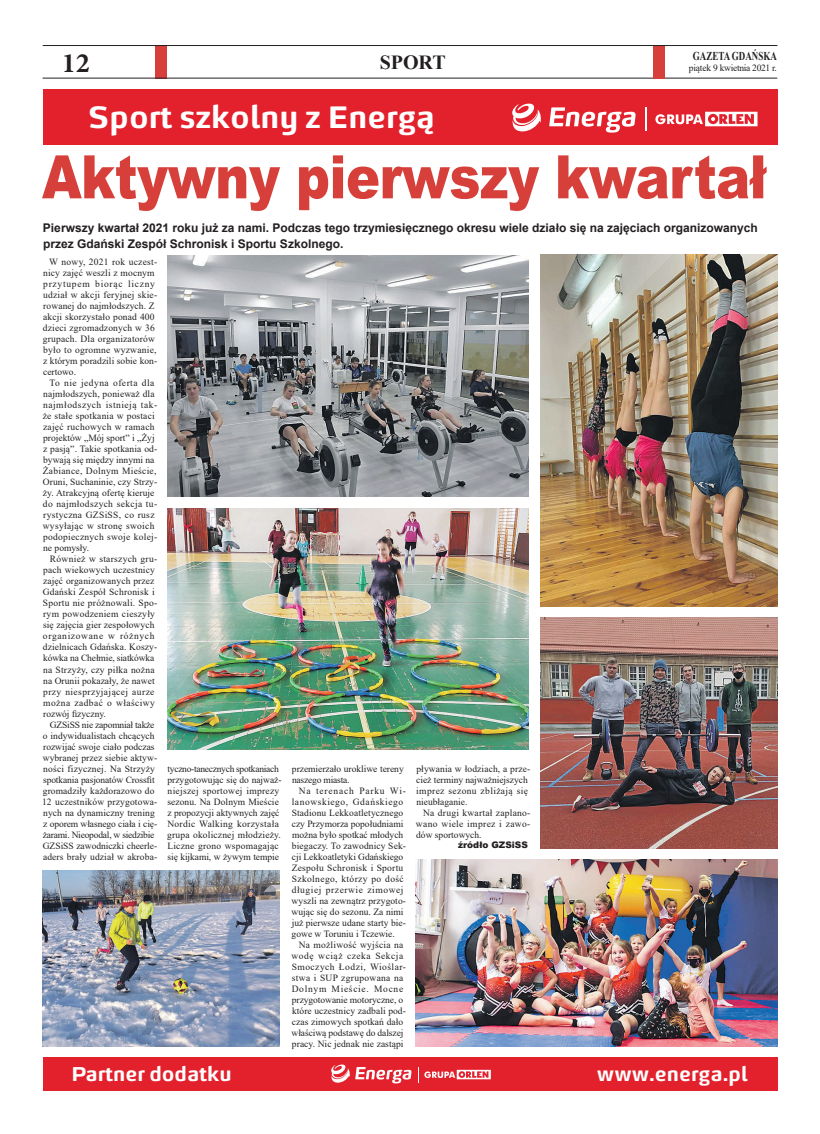
<style>
.page{position:relative;width:820px;height:1134px;background:#fff}
.page>*{position:absolute;margin:0;border:0;box-sizing:border-box;transform-origin:0 0}
.t1{font:900 60px "Arial";letter-spacing:-.01em;color:#d7403a;scale:.85 1}
.t2{font:700 31px "Energa";color:#fff}
.t3{font:700 28px "Minion Pro";color:#231f20}
.t4{font:700 20px "Energa";color:#fff}
.t5{font:700 20px "Times New Roman";color:#231f20}
.t6{font:700 12px/15.5px "Arial";color:#231f20}
.t7{font:700 12px "Times New Roman";color:#231f20;scale:.75 1}
.t8{font:9.5px/11px "Times New Roman";letter-spacing:.01em;color:#231f20}
.t9{font:9.5px "Times New Roman";letter-spacing:-.03em;color:#231f20}
.t10{font:900 9px "Arial";color:#231f20}
</style>
<div class="page">
<div style="left:43px;top:89px;width:734px;height:55px;background:#e3212d"></div>
<svg style="left:655px;top:112px;width:102px;height:14px"></svg>
<svg style="left:549px;top:107px;width:86px;height:26px"></svg>
<svg style="left:512px;top:103px;width:29px;height:28px"></svg>
<svg style="left:645px;top:107px;width:1px;height:24px"></svg>
<div style="left:43px;top:1057px;width:734px;height:33px;background:#e3212d"></div>
<svg style="left:331px;top:1064px;width:80px;height:19px"></svg>
<svg style="left:418px;top:1067px;width:72px;height:16px"></svg>
<div style="left:156px;top:45px;width:11px;height:33px;background:#d7403a"></div>
<hr style="left:43px;top:78px;width:734px;height:1px;background:#231f20">
<div style="left:652px;top:45px;width:12px;height:33px;background:#d7403a"></div>
<hr style="left:43px;top:45px;width:734px;height:1px;background:#231f20">
<img style="left:167px;top:255px;width:361px;height:241px">
<img style="left:167px;top:508px;width:361px;height:241px">
<img style="left:43px;top:870px;width:236px;height:176px">
<img style="left:415px;top:859px;width:362px;height:187px">
<img style="left:540px;top:617px;width:236px;height:231px">
<img style="left:540px;top:254px;width:236px;height:352px">
<p class="t7" style="left:692px;top:48px;width:114px">GAZETA GDAŃSKA</p>
<h3 class="t3" style="left:62px;top:44px;width:30px">12</h3>
<p class="t9" style="left:688px;top:61px;width:90px">piątek 9 kwietnia 2021 r.</p>
<h3 class="t5" style="left:379px;top:48px;width:67px">SPORT</h3>
<h2 class="t2" style="left:88px;top:96px;width:348px">Sport szkolny z Energą</h2>
<h1 class="t1" style="left:42px;top:133px;width:853px">Aktywny pierwszy kwartał</h1>
<p class="t6" style="left:43px;top:221px;width:716px">Pierwszy kwartał 2021 roku już za nami. Podczas tego trzymiesięcznego okresu wiele działo się na zajęciach organizowanych przez Gdański Zespół Schronisk i Sportu Szkolnego.</p>
<p class="t8" style="left:43px;top:256px;width:116px;text-indent:6px">W nowy, 2021 rok uczest&shy;nicy zajęć weszli z mocnym przytupem biorąc liczny udział w akcji feryjnej skie&shy;rowanej do najmłodszych. Z akcji skorzystało ponad 400 dzieci zgromadzonych w 36 grupach. Dla organizatorów było to ogromne wyzwanie, z którym poradzili sobie kon&shy;certowo.</p>
<p class="t8" style="left:43px;top:377px;width:116px;text-indent:7px">To nie jedyna oferta dla najmłodszych, ponieważ dla najmłodszych istnieją tak&shy;że stałe spotkania w postaci zajęć ruchowych w ramach projektów „Mój sport” i „Żyj z pasją”. Takie spotkania od&shy;bywają się między innymi na<br>Żabiance, Dolnym Mieście,<br>Oruni, Suchaninie, czy Strzy&shy;ży. Atrakcyjną ofertę kieruje do najmłodszych sekcja tu&shy;rystyczna GZSiSS, co rusz wysyłając w stronę swoich podopiecznych swoje kolej&shy;ne pomysły.</p>
<p class="t8" style="left:43px;top:553px;width:116px;text-indent:7px">Również w starszych gru&shy;pach wiekowych uczestnicy zajęć organizowanych przez<br>Gdański Zespół Schronisk i<br>Sportu nie próżnowali. Spo&shy;rym powodzeniem cieszyły się zajęcia gier zespołowych organizowane w różnych dzielnicach Gdańska. Koszy&shy;kówka na Chełmie, siatkówka na Strzyży, czy piłka nożna na Orunii pokazały, że nawet przy niesprzyjającej aurze można zadbać o właściwy rozwój fizyczny.</p>
<p class="t8" style="left:42px;top:718px;width:117px;text-align:center">GZSiSS nie zapomniał także<br>o indywidualistach chcących rozwijać swoje ciało podczas wybranej przez siebie aktyw&shy;ności fizycznej. Na Strzyży spotkania pasjonatów Crossfit gromadziły każdorazowo do<br>12 uczestników przygotowa&shy;nych na dynamiczny trening z oporem własnego ciała i cię&shy;żarami. Nieopodal, w siedzibie<br>GZSiSS zawodniczki cheerle&shy;aders brały udział w akroba-</p>
<p class="t8" style="left:416px;top:762px;width:116px">pływania w łodziach, a prze&shy;cież terminy najważniejszych imprez sezonu zbliżają się nieubłaganie.</p>
<p class="t8" style="left:416px;top:806px;width:116px;text-align:justify;text-indent:7px">Na drugi kwartał zaplano&shy;wano wiele imprez i zawo&shy;dów sportowych.</p>
<p class="t10" style="left:458px;top:838px;width:71px">źródło GZSiSS</p>
<p class="t8" style="left:167px;top:762px;width:116px">tyczno-tanecznych spotkaniach przygotowując się do najważ&shy;niejszej sportowej imprezy sezonu. Na Dolnym Mieście z propozycji aktywnych zajęć<br>Nordic Walking korzystała grupa okolicznej młodzieży.<br>Liczne grono wspomagając się kijkami, w żywym tempie</p>
<p class="t8" style="left:292px;top:762px;width:113px">przemierzało urokliwe tereny naszego miasta.</p>
<p class="t8" style="left:291px;top:784px;width:116px;text-indent:7px">Na terenach Parku Wi&shy;lanowskiego, Gdańskiego<br>Stadionu Lekkoatletycznego czy Przymorza popołudniami można było spotkać młodych biegaczy. To zawodnicy Sek&shy;cji Lekkoatletyki Gdańskiego<br>Zespołu Schronisk i Sportu<br>Szkolnego, którzy po dość długiej przerwie zimowej wyszli na zewnątrz przygoto&shy;wując się do sezonu. Za nimi już pierwsze udane starty bie&shy;gowe w Toruniu i Tczewie.</p>
<p class="t8" style="left:291px;top:938px;width:116px;text-align:center">Na możliwość wyjścia na wodę wciąż czeka Sekcja<br>Smoczych Łodzi, Wioślar&shy;stwa i SUP zgrupowana na<br>Dolnym Mieście. Mocne przygotowanie motoryczne, o które uczestnicy zadbali pod&shy;czas zimowych spotkań dało właściwą podstawę do dalszej pracy. Nic jednak nie zastąpi</p>
<h3 class="t4" style="left:71px;top:1060px;width:162px">Partner dodatku</h3>
<h3 class="t4" style="left:596px;top:1060px;width:152px">www.energa.pl</h3>
</div>
